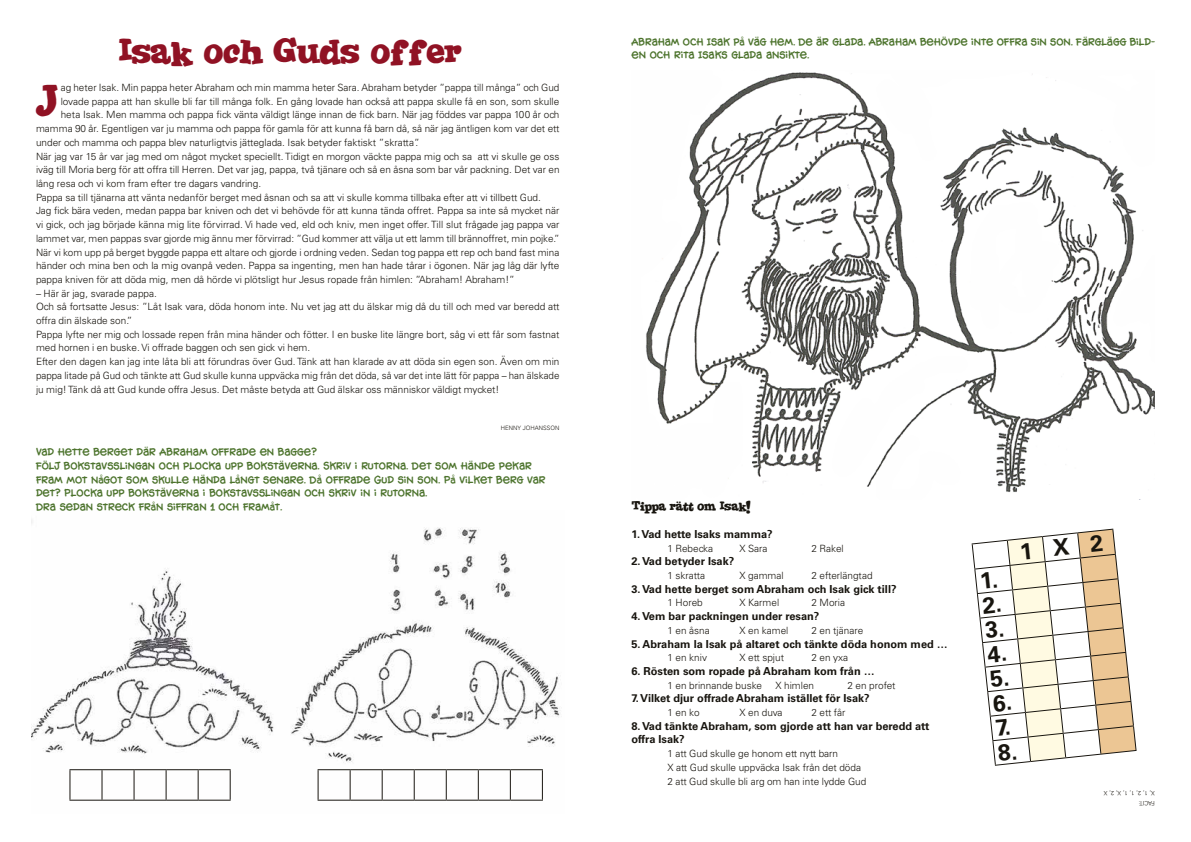
<style>
.page{position:relative;width:1191px;height:842px;background:#fff}
.page>*{position:absolute;margin:0;border:0;box-sizing:border-box;transform-origin:0 0}
.t1{font:45.9px "Jointby Pizza Dude";color:#901224}
.t2{font:36px "Jointby Pizza Dude";color:#901224}
.t3{font:700 23px/24.7px "Univers LT Std";color:#18150f}
.t4{font:13px "Jointby Pizza Dude";color:#18150f}
.t5{font:700 11px/13.7px "Univers LT Std";color:#18150f}
.t6{font:300 10px/13.7px "Univers";color:#18150f}
.t7{font:10px/13.7px "Hog Bold HMK";color:#4c732c}
.t8{font:300 6px/10px "Univers";color:#18150f}
</style>
<div class="page">
<img style="left:31px;top:519px;width:529px;height:281px">
<hr style="left:69px;top:769px;width:33px;height:1px;background:#18150f">
<hr style="left:69px;top:770px;width:1px;height:30px;background:#18150f">
<hr style="left:102px;top:769px;width:32px;height:1px;background:#18150f">
<hr style="left:101px;top:770px;width:1px;height:30px;background:#18150f">
<hr style="left:134px;top:769px;width:32px;height:1px;background:#18150f">
<hr style="left:134px;top:770px;width:1px;height:30px;background:#18150f">
<hr style="left:166px;top:769px;width:32px;height:1px;background:#18150f">
<hr style="left:166px;top:770px;width:1px;height:30px;background:#18150f">
<hr style="left:198px;top:769px;width:33px;height:1px;background:#18150f">
<hr style="left:198px;top:770px;width:1px;height:30px;background:#18150f">
<hr style="left:230px;top:770px;width:1px;height:30px;background:#18150f">
<hr style="left:69px;top:800px;width:33px;height:1px;background:#18150f">
<hr style="left:102px;top:800px;width:32px;height:1px;background:#18150f">
<hr style="left:134px;top:800px;width:32px;height:1px;background:#18150f">
<hr style="left:166px;top:800px;width:32px;height:1px;background:#18150f">
<hr style="left:198px;top:800px;width:33px;height:1px;background:#18150f">
<hr style="left:317px;top:769px;width:33px;height:1px;background:#18150f">
<hr style="left:317px;top:770px;width:1px;height:30px;background:#18150f">
<hr style="left:350px;top:769px;width:32px;height:1px;background:#18150f">
<hr style="left:350px;top:770px;width:1px;height:30px;background:#18150f">
<hr style="left:382px;top:769px;width:32px;height:1px;background:#18150f">
<hr style="left:382px;top:770px;width:1px;height:30px;background:#18150f">
<hr style="left:414px;top:769px;width:32px;height:1px;background:#18150f">
<hr style="left:414px;top:770px;width:1px;height:30px;background:#18150f">
<hr style="left:446px;top:769px;width:32px;height:1px;background:#18150f">
<hr style="left:446px;top:770px;width:1px;height:30px;background:#18150f">
<hr style="left:478px;top:769px;width:32px;height:1px;background:#18150f">
<hr style="left:478px;top:770px;width:1px;height:30px;background:#18150f">
<hr style="left:510px;top:769px;width:33px;height:1px;background:#18150f">
<hr style="left:510px;top:770px;width:1px;height:30px;background:#18150f">
<hr style="left:542px;top:770px;width:1px;height:30px;background:#18150f">
<hr style="left:317px;top:800px;width:33px;height:1px;background:#18150f">
<hr style="left:350px;top:800px;width:32px;height:1px;background:#18150f">
<hr style="left:382px;top:800px;width:32px;height:1px;background:#18150f">
<hr style="left:414px;top:800px;width:32px;height:1px;background:#18150f">
<hr style="left:446px;top:800px;width:32px;height:1px;background:#18150f">
<hr style="left:478px;top:800px;width:32px;height:1px;background:#18150f">
<hr style="left:510px;top:800px;width:33px;height:1px;background:#18150f">
<img style="left:646px;top:72px;width:509px;height:420px">
<svg style="left:971px;top:528px;width:166px;height:238px"></svg>
<h2 class="t2" style="left:118px;top:30px;width:344px">Isak och Guds offer</h2>
<h1 class="t1" style="left:34px;top:76px;width:23px">J</h1>
<p class="t6" style="left:61px;top:81px;width:500px">ag heter Isak. Min pappa heter Abraham och min mamma heter Sara. Abraham betyder ”pappa till många” och Gud</p>
<p class="t6" style="left:61px;top:94px;width:500px">lovade pappa att han skulle bli far till många folk. En gång lovade han också att pappa skulle få en son, som skulle</p>
<p class="t6" style="left:61px;top:108px;width:500px">heta Isak. Men mamma och pappa fick vänta väldigt länge innan de fick barn. När jag föddes var pappa 100 år och</p>
<p class="t6" style="left:36px;top:122px;width:525px">mamma 90 år. Egentligen var ju mamma och pappa för gamla för att kunna få barn då, så när jag äntligen kom var det ett</p>
<p class="t6" style="left:36px;top:135px;width:385px">under och mamma och pappa blev naturligtvis jätteglada. Isak betyder faktiskt ”skratta”.</p>
<p class="t6" style="left:36px;top:149px;width:525px">När jag var 15 år var jag med om något mycket speciellt. Tidigt en morgon väckte pappa mig och sa att vi skulle ge oss</p>
<p class="t6" style="left:36px;top:163px;width:525px">iväg till Moria berg för att offra till Herren. Det var jag, pappa, två tjänare och så en åsna som bar vår packning. Det var en</p>
<p class="t6" style="left:36px;top:177px;width:227px">lång resa och vi kom fram efter tre dagars vandring.</p>
<p class="t6" style="left:36px;top:190px;width:506px">Pappa sa till tjänarna att vänta nedanför berget med åsnan och sa att vi skulle komma tillbaka efter att vi tillbett Gud.</p>
<p class="t6" style="left:36px;top:204px;width:525px">Jag fick bära veden, medan pappa bar kniven och det vi behövde för att kunna tända offret. Pappa sa inte så mycket när</p>
<p class="t6" style="left:36px;top:218px;width:525px">vi gick, och jag började känna mig lite förvirrad. Vi hade ved, eld och kniv, men inget offer. Till slut frågade jag pappa var</p>
<p class="t6" style="left:36px;top:231px;width:525px">lammet var, men pappas svar gjorde mig ännu mer förvirrad: ”Gud kommer att välja ut ett lamm till brännoffret, min pojke.”</p>
<p class="t6" style="left:36px;top:245px;width:525px">När vi kom upp på berget byggde pappa ett altare och gjorde i ordning veden. Sedan tog pappa ett rep och band fast mina</p>
<p class="t6" style="left:36px;top:259px;width:525px">händer och mina ben och la mig ovanpå veden. Pappa sa ingenting, men han hade tårar i ögonen. När jag låg där lyfte</p>
<p class="t6" style="left:36px;top:272px;width:480px">pappa kniven för att döda mig, men då hörde vi plötsligt hur Jesus ropade från himlen: ”Abraham! Abraham!”</p>
<p class="t6" style="left:36px;top:286px;width:525px">– Här är jag, svarade pappa.<br>Och så fortsatte Jesus: ”Låt Isak vara, döda honom inte. Nu vet jag att du älskar mig då du till och med var beredd att offra din älskade son.”<br>Pappa lyfte ner mig och lossade repen från mina händer och fötter. I en buske lite längre bort, såg vi ett får som fastnat med hornen i en buske. Vi offrade baggen och sen gick vi hem.<br>Efter den dagen kan jag inte låta bli att förundras över Gud. Tänk att han klarade av att döda sin egen son. Även om min pappa litade på Gud och tänkte att Gud skulle kunna uppväcka mig från det döda, så var det inte lätt för pappa – han älskade ju mig! Tänk då att Gud kunde offra Jesus. Det måste betyda att Gud älskar oss människor väldigt mycket!</p>
<p class="t8" style="left:501px;top:423px;width:60px">HENNY JOHANSSON</p>
<p class="t7" style="left:36px;top:445px;width:511px">VAD HETTE BERGET DÄR ABRAHAM OFFRADE EN BAGGE?<br>FÖLJ BOKSTAVSSLINGAN OCH PLOCKA UPP BOKSTÄVERNA. SKRIV I RUTORNA. DET SOM HÄNDE PEKAR FRAM MOT NÅGOT SOM SKULLE HÄNDA LÅNGT SENARE. DÅ OFFRADE GUD SIN SON. PÅ VILKET BERG VAR DET? PLOCKA UPP BOKSTÄVERNA I BOKSTAVSSLINGAN OCH SKRIV IN I RUTORNA.<br>DRA SEDAN STRECK FRÅN SIFFRAN 1 OCH FRAMÅT.</p>
<p class="t7" style="left:631px;top:35px;width:525px">ABRAHAM OCH ISAK PÅ VÄG HEM. DE ÄR GLADA. ABRAHAM BEHÖVDE INTE OFFRA SIN SON. FÄRGLÄGG BILD-<br>EN OCH RITA ISAKS GLADA ANSIKTE.</p>
<h3 class="t4" style="left:631px;top:498px;width:120px">Tippa rätt om Isak!</h3>
<p class="t5" style="left:631px;top:527px;width:143px">1. Vad hette Isaks mamma?</p>
<p class="t6" style="left:667px;top:541px;width:47px">1 Rebecka</p>
<p class="t6" style="left:739px;top:541px;width:30px">X Sara</p>
<p class="t6" style="left:811px;top:541px;width:34px">2 Rakel</p>
<p class="t5" style="left:631px;top:555px;width:104px">2. Vad betyder Isak?</p>
<p class="t6" style="left:667px;top:569px;width:39px">1 skratta</p>
<p class="t6" style="left:739px;top:569px;width:46px">X gammal</p>
<p class="t6" style="left:811px;top:569px;width:63px">2 efterlängtad</p>
<p class="t5" style="left:631px;top:582px;width:266px">3. Vad hette berget som Abraham och Isak gick till?</p>
<p class="t6" style="left:667px;top:596px;width:37px">1 Horeb</p>
<p class="t6" style="left:739px;top:596px;width:41px">X Karmel</p>
<p class="t6" style="left:811px;top:596px;width:35px">2 Moria</p>
<p class="t5" style="left:631px;top:609px;width:189px">4. Vem bar packningen under resan?</p>
<p class="t6" style="left:667px;top:623px;width:44px">1 en åsna</p>
<p class="t6" style="left:739px;top:623px;width:50px">X en kamel</p>
<p class="t6" style="left:811px;top:623px;width:53px">2 en tjänare</p>
<p class="t5" style="left:631px;top:637px;width:318px">5. Abraham la Isak på altaret och tänkte döda honom med …</p>
<p class="t6" style="left:667px;top:651px;width:41px">1 en kniv</p>
<p class="t6" style="left:739px;top:651px;width:46px">X ett spjut</p>
<p class="t6" style="left:811px;top:651px;width:38px">2 en yxa</p>
<p class="t5" style="left:631px;top:664px;width:245px">6. Rösten som ropade på Abraham kom från …</p>
<p class="t6" style="left:667px;top:678px;width:96px">1 en brinnande buske</p>
<p class="t6" style="left:775px;top:678px;width:40px">X himlen</p>
<p class="t6" style="left:847px;top:678px;width:49px">2 en profet</p>
<p class="t5" style="left:631px;top:692px;width:240px">7. Vilket djur offrade Abraham istället för Isak?</p>
<p class="t6" style="left:667px;top:706px;width:34px">1 en ko</p>
<p class="t6" style="left:739px;top:706px;width:44px">X en duva</p>
<p class="t6" style="left:811px;top:706px;width:35px">2 ett får</p>
<p class="t5" style="left:631px;top:719px;width:299px">8. Vad tänkte Abraham, som gjorde att han var beredd att offra Isak?</p>
<p class="t6" style="left:667px;top:747px;width:200px">1 att Gud skulle ge honom ett nytt barn<br>X att Gud skulle uppväcka Isak från det döda<br>2 att Gud skulle bli arg om han inte lydde Gud</p>
<h3 class="t3" style="left:978px;top:569px;width:21px;rotate:-6deg">1.<br>2.<br>3.<br>4.<br>5.<br>6.<br>7.<br>8.</h3>
<p class="t8" style="left:1155px;top:808px;width:53px;rotate:-180deg">FACIT:<br>X, 1, 2, 1, 1, X, 2, X</p>
</div>
